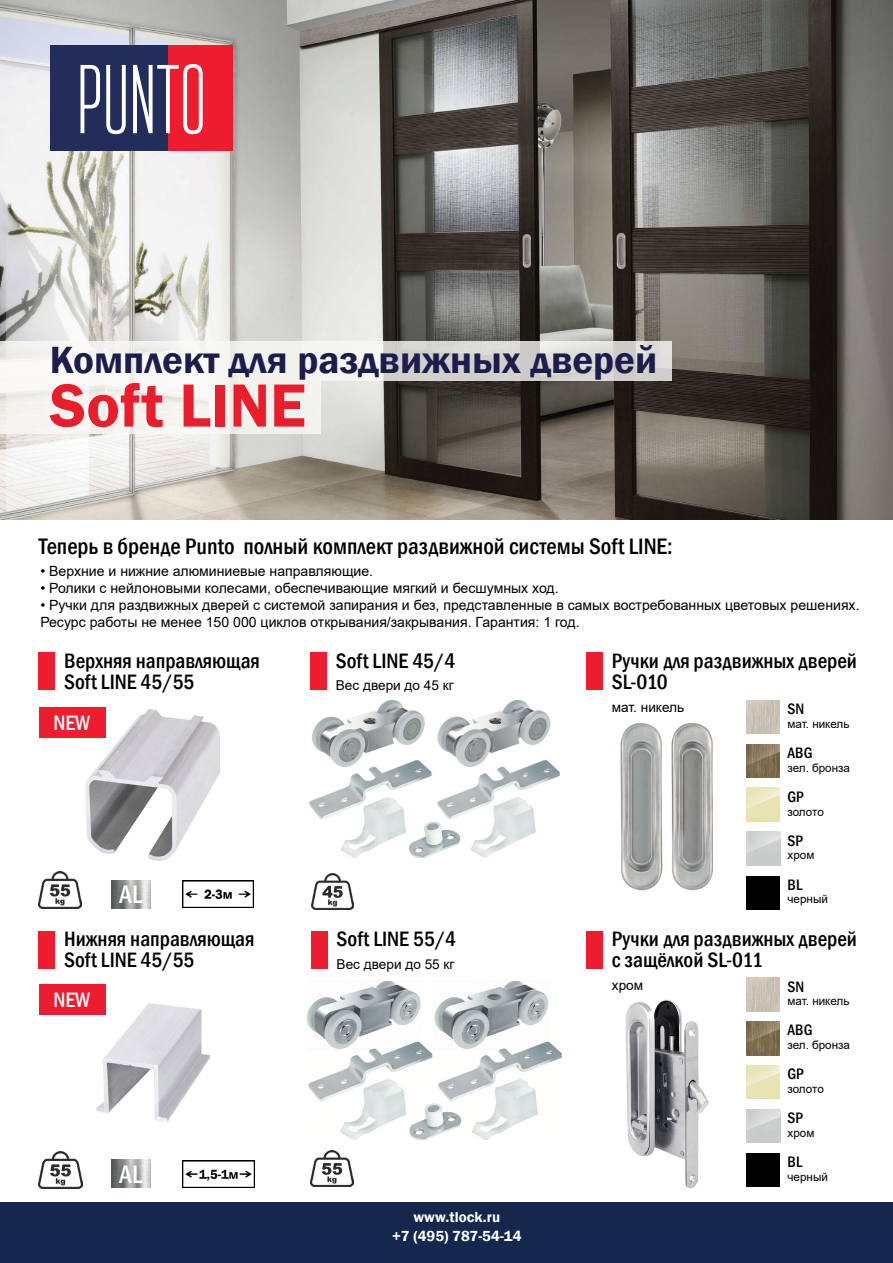
<style>
.page{position:relative;width:893px;height:1263px;background:#fff}
.page>*{position:absolute;margin:0;border:0;box-sizing:border-box;transform-origin:0 0}
.t1{font:600 63px "Franklin Gothic";color:#ea1d2d}
.t2{font:600 39px "Franklin Gothic";color:#1c1d4d}
.t3{font:500 condensed 26.1px "Franklin Gothic";color:#fff}
.t4{font:500 condensed 23.1px "Franklin Gothic";color:#000}
.t5{font:500 condensed 21.45px/21.5px "Franklin Gothic";color:#000}
.t6{font:500 condensed 21.45px "Franklin Gothic";color:#fff}
.t7{font:500 condensed 15.6px "Franklin Gothic";color:#000}
.t8{font:600 15px/19.5px "Franklin Gothic";color:#fff;text-align:center}
.t9{font:14.1px/17px "Arial";color:#000}
.t10{font:13.65px "Arial";color:#000}
.t11{font:11.7px "Arial";color:#000}
</style>
<div class="page">
<img style="left:112px;top:1160px;width:38px;height:28px">
<img style="left:112px;top:880px;width:38px;height:28px">
<img style="left:311px;top:1150px;width:43px;height:37px">
<img style="left:38px;top:872px;width:43px;height:36px">
<img style="left:39px;top:1152px;width:43px;height:36px">
<img style="left:311px;top:873px;width:43px;height:36px">
<img style="left:85px;top:710px;width:135px;height:150px">
<img style="left:96px;top:1004px;width:113px;height:117px">
<img style="left:0;top:0;width:893px;height:519px">
<div style="left:0;top:1202px;width:893px;height:61px;background:#15274d"></div>
<svg style="left:0;top:341px;width:672px;height:40px;fill:#f2f1ed"></svg>
<div style="left:0;top:381px;width:321px;height:52px;background:#f4f3ee"></div>
<div style="left:587px;top:652px;width:16px;height:38px;background:#ed1c2f"></div>
<div style="left:311px;top:652px;width:16px;height:38px;background:#ed1c2f"></div>
<div style="left:587px;top:931px;width:16px;height:38px;background:#ed1c2f"></div>
<div style="left:311px;top:931px;width:16px;height:38px;background:#ed1c2f"></div>
<img style="left:309px;top:700px;width:251px;height:158px">
<img style="left:621px;top:723px;width:92px;height:167px">
<div style="left:50px;top:45px;width:118px;height:106px;background:#232d5c"></div>
<div style="left:168px;top:45px;width:65px;height:106px;background:#ed1c2f"></div>
<svg style="left:81px;top:65px;width:19px;height:68px"></svg>
<svg style="left:106px;top:65px;width:20px;height:69px"></svg>
<svg style="left:133px;top:64px;width:70px;height:70px"></svg>
<div style="left:39px;top:652px;width:16px;height:38px;background:#ed1c2f"></div>
<div style="left:39px;top:931px;width:16px;height:38px;background:#ed1c2f"></div>
<img style="left:746px;top:744px;width:34px;height:33px">
<img style="left:746px;top:788px;width:34px;height:33px">
<img style="left:746px;top:700px;width:34px;height:34px">
<div style="left:747px;top:876px;width:33px;height:33px;background:#000"></div>
<div style="left:39px;top:984px;width:66px;height:31px;background:#ed1c2f"></div>
<div style="left:39px;top:707px;width:66px;height:31px;background:#ed1c2f"></div>
<img style="left:746px;top:1022px;width:34px;height:33px">
<img style="left:746px;top:1065px;width:34px;height:34px">
<img style="left:746px;top:978px;width:34px;height:33px">
<div style="left:747px;top:1153px;width:33px;height:34px;background:#000"></div>
<img style="left:307px;top:981px;width:255px;height:158px">
<img style="left:625px;top:1000px;width:84px;height:188px">
<img style="left:183px;top:1161px;width:71px;height:27px">
<img style="left:183px;top:880px;width:71px;height:27px">
<h2 class="t2" style="left:50px;top:335px;width:609px">Комплект для раздвижных дверей</h2>
<h1 class="t1" style="left:50px;top:367px;width:258px">Soft LINE</h1>
<h3 class="t4" style="left:39px;top:532px;width:635px">Теперь в бренде Punto полный комплект раздвижной системы Soft LINE:</h3>
<p class="t9" style="left:40px;top:562px;width:334px">• Верхние и нижние алюминиевые направляющие.</p>
<p class="t9" style="left:40px;top:579px;width:520px">• Ролики с нейлоновыми колесами, обеспечивающие мягкий и бесшумных ход.</p>
<p class="t9" style="left:40px;top:596px;width:821px">• Ручки для раздвижных дверей с системой запирания и без, представленные в самых востребованных цветовых решениях.<br>Ресурс работы не менее 150 000 циклов открывания/закрывания. Гарантия: 1 год.</p>
<h3 class="t5" style="left:64px;top:649px;width:197px">Верхняя направляющая<br>Soft LINE 45/55</h3>
<h3 class="t6" style="left:53px;top:709px;width:38px">NEW</h3>
<h3 class="t3" style="left:119px;top:878px;width:25px">AL</h3>
<h3 class="t5" style="left:336px;top:649px;width:121px">Soft LINE 45/4</h3>
<p class="t10" style="left:336px;top:676px;width:119px">Вес двери до 45 кг</p>
<h3 class="t5" style="left:612px;top:649px;width:247px">Ручки для раздвижных дверей<br>SL-010</h3>
<p class="t10" style="left:612px;top:698px;width:74px">мат. никель</p>
<p class="t7" style="left:787px;top:699px;width:18px">SN</p>
<p class="t11" style="left:787px;top:716px;width:63px">мат. никель</p>
<p class="t7" style="left:787px;top:742px;width:26px">ABG</p>
<p class="t11" style="left:787px;top:759px;width:64px">зел. бронза</p>
<p class="t7" style="left:787px;top:786px;width:18px">GP</p>
<p class="t11" style="left:787px;top:803px;width:38px">золото</p>
<p class="t7" style="left:787px;top:830px;width:17px">SP</p>
<p class="t11" style="left:787px;top:847px;width:28px">хром</p>
<p class="t7" style="left:787px;top:874px;width:16px">BL</p>
<p class="t11" style="left:787px;top:891px;width:42px">черный</p>
<h3 class="t5" style="left:337px;top:928px;width:121px">Soft LINE 55/4</h3>
<h3 class="t5" style="left:612px;top:928px;width:247px">Ручки для раздвижных дверей с защёлкой SL-011</h3>
<p class="t10" style="left:612px;top:976px;width:33px">хром</p>
<h3 class="t5" style="left:64px;top:928px;width:192px">Нижняя направляющая<br>Soft LINE 45/55</h3>
<p class="t10" style="left:337px;top:954px;width:119px">Вес двери до 55 кг</p>
<p class="t7" style="left:787px;top:976px;width:18px">SN</p>
<p class="t11" style="left:787px;top:993px;width:63px">мат. никель</p>
<p class="t7" style="left:787px;top:1020px;width:26px">ABG</p>
<p class="t11" style="left:787px;top:1037px;width:64px">зел. бронза</p>
<p class="t7" style="left:787px;top:1064px;width:18px">GP</p>
<p class="t11" style="left:787px;top:1081px;width:38px">золото</p>
<p class="t7" style="left:787px;top:1108px;width:17px">SP</p>
<p class="t11" style="left:787px;top:1125px;width:28px">хром</p>
<p class="t7" style="left:787px;top:1152px;width:16px">BL</p>
<h3 class="t6" style="left:53px;top:986px;width:38px">NEW</h3>
<h3 class="t3" style="left:119px;top:1157px;width:25px">AL</h3>
<p class="t11" style="left:787px;top:1169px;width:42px">черный</p>
<p class="t8" style="left:392px;top:1207px;width:131px">www.tlock.ru<br>+7 (495) 787-54-14</p>
</div>
